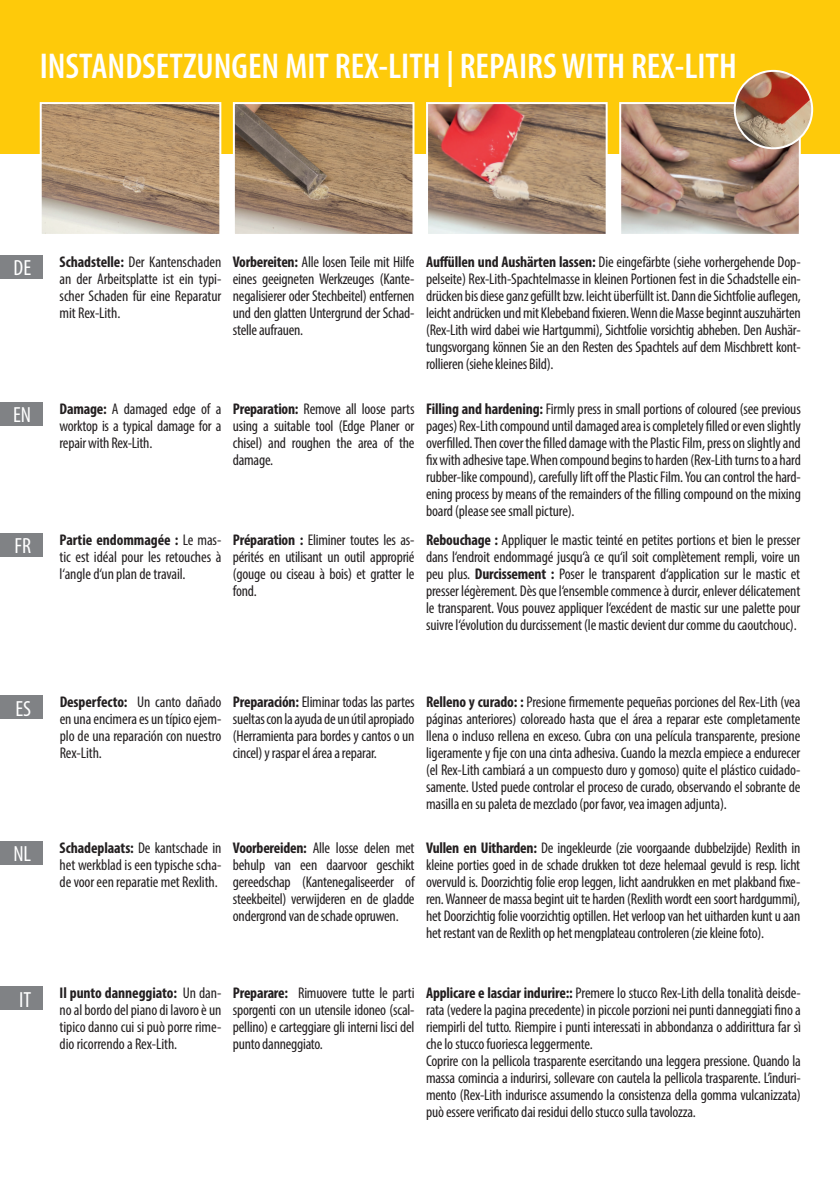
<style>
.page{position:relative;width:840px;height:1191px;background:#fff}
.page>*{position:absolute;margin:0;border:0;box-sizing:border-box;transform-origin:0 0}
.t1{font:600 condensed 36px "Myriad Pro";color:#fff}
.t2{font:condensed 22px "Myriad Pro";color:#fff}
.t3{font:condensed 15.6px/17px "Myriad Pro";letter-spacing:-.01em;color:#231f20;text-align:justify}
.s1{font-weight:700}
</style>
<div class="page">
<div style="left:0;top:0;width:839px;height:153px;background:#feca0a"></div>
<img style="left:43px;top:105px;width:175px;height:128px">
<div style="left:40px;top:102px;width:181px;height:134px;border:2px solid #fff"></div>
<img style="left:236px;top:105px;width:175px;height:128px">
<div style="left:233px;top:102px;width:181px;height:134px;border:2px solid #fff"></div>
<img style="left:429px;top:105px;width:175px;height:128px">
<div style="left:426px;top:102px;width:181px;height:134px;border:2px solid #fff"></div>
<img style="left:622px;top:105px;width:175px;height:128px">
<div style="left:619px;top:102px;width:181px;height:134px;border:2px solid #fff"></div>
<img style="left:734px;top:71px;width:77px;height:77px;border-radius:39px">
<div style="left:733px;top:70px;width:79px;height:79px;border:2px solid #fff;border-radius:50%"></div>
<div style="left:0;top:402px;width:43px;height:24px;background:#808285"></div>
<div style="left:0;top:533px;width:43px;height:24px;background:#808285"></div>
<div style="left:0;top:695px;width:43px;height:24px;background:#808285"></div>
<div style="left:0;top:841px;width:43px;height:23px;background:#808285"></div>
<div style="left:0;top:986px;width:43px;height:24px;background:#808285"></div>
<div style="left:0;top:255px;width:43px;height:23px;background:#808285"></div>
<h1 class="t1" style="left:40px;top:46px;width:698px">INSTANDSETZUNGEN MIT REX-LITH | REPAIRS WITH REX-LITH</h1>
<h2 class="t2" style="left:14px;top:254px;width:19px">DE</h2>
<h2 class="t2" style="left:13px;top:402px;width:20px">EN</h2>
<h2 class="t2" style="left:15px;top:533px;width:18px">FR</h2>
<h2 class="t2" style="left:15px;top:695px;width:17px">ES</h2>
<h2 class="t2" style="left:13px;top:840px;width:19px">NL</h2>
<h2 class="t2" style="left:19px;top:986px;width:14px">IT</h2>
<p class="t3" style="left:60px;top:253px;width:163px"><span class="s1">Schadstelle:</span> Der Kantenschaden an der Arbeitsplatte ist ein typi&shy;scher Schaden für eine Reparatur mit Rex-Lith.</p>
<p class="t3" style="left:233px;top:253px;width:183px"><span class="s1">Vorbereiten:</span> Alle losen Teile mit Hilfe eines geeigneten Werkzeuges (Kante&shy;negalisierer oder Stechbeitel) entfernen und den glatten Untergrund der Schad&shy;stelle aufrauen.</p>
<p class="t3" style="left:426px;top:253px;width:376px"><span class="s1">Auffüllen und Aushärten lassen:</span> Die eingefärbte (siehe vorhergehende Dop&shy;pelseite) Rex-Lith-Spachtelmasse in kleinen Portionen fest in die Schadstelle ein&shy;drücken bis diese ganz gefüllt bzw. leicht überfüllt ist. Dann die Sichtfolie auflegen, leicht andrücken und mit Klebeband fixieren. Wenn die Masse beginnt auszuhärten (Rex-Lith wird dabei wie Hartgummi), Sichtfolie vorsichtig abheben. Den Aushär&shy;tungsvorgang können Sie an den Resten des Spachtels auf dem Mischbrett kont&shy;rollieren (siehe kleines Bild).</p>
<p class="t3" style="left:60px;top:400px;width:163px"><span class="s1">Damage:</span> A damaged edge of a worktop is a typical damage for a repair with Rex-Lith.</p>
<p class="t3" style="left:233px;top:400px;width:183px"><span class="s1">Preparation:</span> Remove all loose parts using a suitable tool (Edge Planer or chisel) and roughen the area of the damage.</p>
<p class="t3" style="left:426px;top:400px;width:376px"><span class="s1">Filling and hardening:</span> Firmly press in small portions of coloured (see previous pages) Rex-Lith compound until damaged area is completely filled or even slightly overfilled. Then cover the filled damage with the Plastic Film, press on slightly and fix with adhesive tape. When compound begins to harden (Rex-Lith turns to a hard rubber-like compound), carefully lift off the Plastic Film. You can control the hard&shy;ening process by means of the remainders of the filling compound on the mixing board (please see small picture).</p>
<p class="t3" style="left:60px;top:531px;width:163px"><span class="s1">Partie endommagée :</span> Le mas&shy;tic est idéal pour les retouches à l‘angle d‘un plan de travail.</p>
<p class="t3" style="left:233px;top:531px;width:183px"><span class="s1">Préparation :</span> Eliminer toutes les as&shy;pérités en utilisant un outil approprié (gouge ou ciseau à bois) et gratter le fond.</p>
<p class="t3" style="left:426px;top:531px;width:375px"><span class="s1">Rebouchage :</span> Appliquer le mastic teinté en petites portions et bien le presser dans l‘endroit endommagé jusqu‘à ce qu‘il soit complètement rempli, voire un peu plus. <span class="s1">Durcissement :</span> Poser le transparent d‘application sur le mastic et presser légèrement. Dès que l‘ensemble commence à durcir, enlever délicatement le transparent. Vous pouvez appliquer l‘excédent de mastic sur une palette pour suivre l‘évolution du durcissement (le mastic devient dur comme du caoutchouc).</p>
<p class="t3" style="left:60px;top:693px;width:163px"><span class="s1">Desperfecto:</span> Un canto dañado en una encimera es un típico ejem&shy;plo de una reparación con nuestro Rex-Lith.</p>
<p class="t3" style="left:233px;top:693px;width:183px"><span class="s1">Preparación:</span> Eliminar todas las partes sueltas con la ayuda de un útil apropiado (Herramienta para bordes y cantos o un cincel) y raspar el área a reparar.</p>
<p class="t3" style="left:426px;top:693px;width:375px"><span class="s1">Relleno y curado: :</span> Presione firmemente pequeñas porciones del Rex-Lith (vea páginas anteriores) coloreado hasta que el área a reparar este completamente llena o incluso rellena en exceso. Cubra con una película transparente, presione ligeramente y fije con una cinta adhesiva. Cuando la mezcla empiece a endurecer (el Rex-Lith cambiará a un compuesto duro y gomoso) quite el plástico cuidado&shy;samente. Usted puede controlar el proceso de curado, observando el sobrante de masilla en su paleta de mezclado (por favor, vea imagen adjunta).</p>
<p class="t3" style="left:60px;top:839px;width:163px"><span class="s1">Schadeplaats:</span> De kantschade in het werkblad is een typische scha&shy;de voor een reparatie met Rexlith.</p>
<p class="t3" style="left:233px;top:839px;width:183px"><span class="s1">Voorbereiden:</span> Alle losse delen met behulp van een daarvoor geschikt gereedschap (Kantenegaliseerder of steekbeitel) verwijderen en de gladde ondergrond van de schade opruwen.</p>
<p class="t3" style="left:426px;top:839px;width:375px"><span class="s1">Vullen en Uitharden:</span> De ingekleurde (zie voorgaande dubbelzijde) Rexlith in kleine porties goed in de schade drukken tot deze helemaal gevuld is resp. licht overvuld is. Doorzichtig folie erop leggen, licht aandrukken en met plakband fixe&shy;ren. Wanneer de massa begint uit te harden (Rexlith wordt een soort hardgummi), het Doorzichtig folie voorzichtig optillen. Het verloop van het uitharden kunt u aan het restant van de Rexlith op het mengplateau controleren (zie kleine foto).</p>
<p class="t3" style="left:60px;top:984px;width:163px"><span class="s1">Il punto danneggiato:</span> Un dan&shy;no al bordo del piano di lavoro è un tipico danno cui si può porre rime&shy;dio ricorrendo a Rex-Lith.</p>
<p class="t3" style="left:233px;top:984px;width:183px"><span class="s1">Preparare:</span> Rimuovere tutte le parti sporgenti con un utensile idoneo (scal&shy;pellino) e carteggiare gli interni lisci del punto danneggiato.</p>
<p class="t3" style="left:426px;top:984px;width:376px;text-align:left"><span class="s1">Applicare e lasciar indurire::</span> Premere lo stucco Rex-Lith della tonalità deisde&shy;rata (vedere la pagina precedente) in piccole porzioni nei punti danneggiati fino a riempirli del tutto. Riempire i punti interessati in abbondanza o addirittura far sì che lo stucco fuoriesca leggermente.<br>Coprire con la pellicola trasparente esercitando una leggera pressione. Quando la massa comincia a indurirsi, sollevare con cautela la pellicola trasparente. L’induri&shy;mento (Rex-Lith indurisce assumendo la consistenza della gomma vulcanizzata) può essere verificato dai residui dello stucco sulla tavolozza.</p>
</div>
